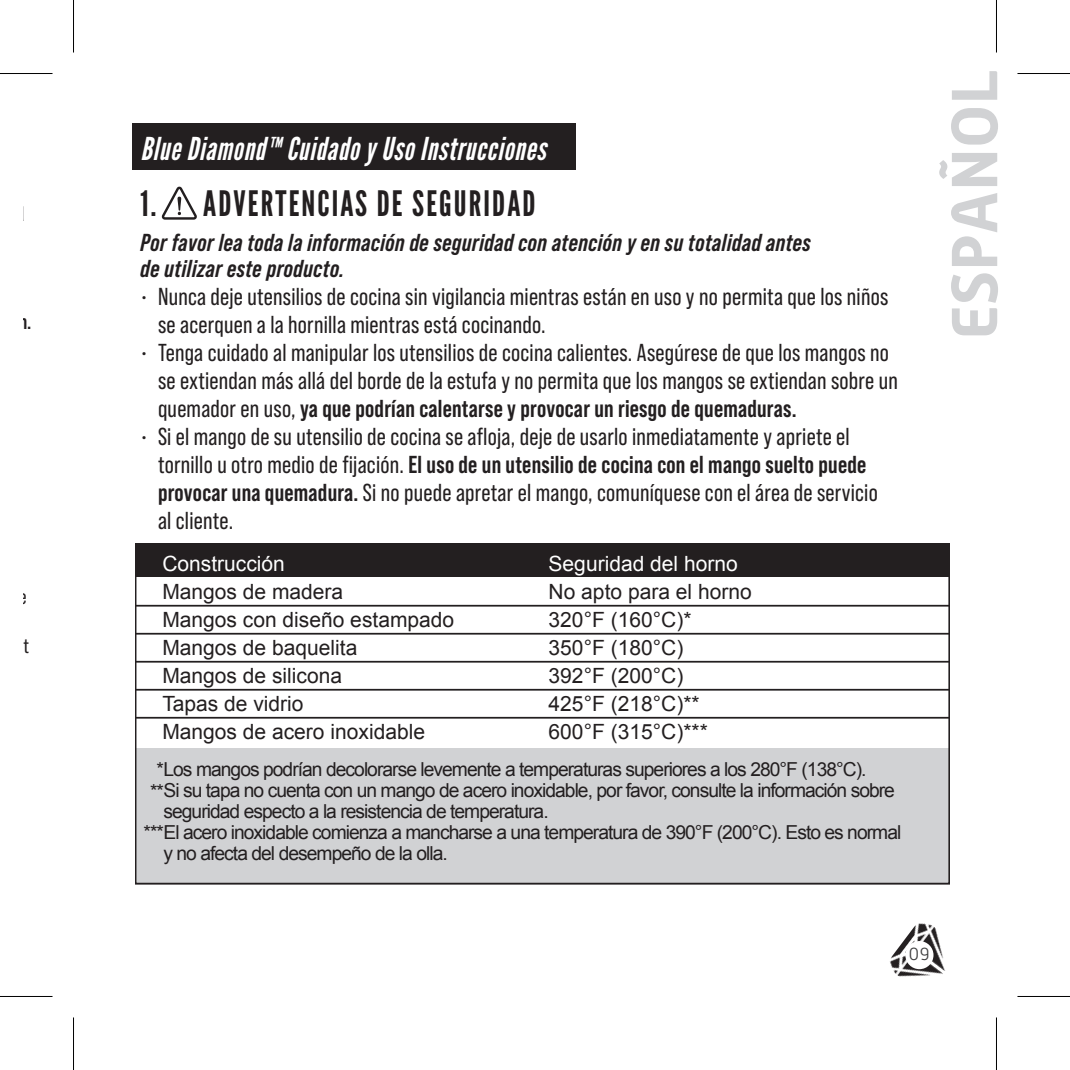
<style>
.page{position:relative;width:1070px;height:1070px;background:#fff}
.page>*{position:absolute;margin:0;border:0;box-sizing:border-box;transform-origin:0 0}
.t1{font:700 65.1px "Alwyn New";color:#d1d2d4}
.t2{font:35px "League Gothic";letter-spacing:.06em;color:#231f20}
.t3{font:italic 31.5px "League Gothic";letter-spacing:.02em;color:#fff}
.t4{font:24.5px/28px "Bebas Neue Pro";letter-spacing:.01em;color:#231f20}
.t5{font:italic 700 24.5px/26.6px "Bebas Neue Pro";letter-spacing:.02em;color:#231f20}
.t6{font:21px/28px "Arial";color:#231f20}
.t7{font:21px "Arial";color:#fff}
.t8{font:19.25px "Arial";letter-spacing:-.05em;color:#231f20}
.t9{font:300 17.5px "Alwyn New";color:#3e3e3f}
.s1{font-weight:700}
</style>
<div class="page">
<img style="left:890px;top:923px;width:56px;height:54px">
<div style="left:905px;top:941px;width:28px;height:28px;background:#fff;border-radius:50%"></div>
<div style="left:133px;top:123px;width:443px;height:47px;background:#231f20"></div>
<svg style="left:162px;top:187px;width:35px;height:33px"></svg>
<div style="left:136px;top:544px;width:813px;height:32px;background:#231f20"></div>
<div style="left:136px;top:748px;width:813px;height:136px;background:#d1d2d4"></div>
<div style="left:136px;top:544px;width:813px;height:340px;border:2px solid #231f20"></div>
<hr style="left:136px;top:605px;width:813px;height:1px;background:#231f20">
<hr style="left:136px;top:633px;width:813px;height:1px;background:#231f20">
<hr style="left:136px;top:661px;width:813px;height:1px;background:#231f20">
<hr style="left:136px;top:689px;width:813px;height:1px;background:#231f20">
<hr style="left:136px;top:717px;width:813px;height:1px;background:#231f20">
<hr style="left:0;top:73px;width:52px;height:1px;background:#000">
<hr style="left:1017px;top:73px;width:53px;height:1px;background:#000">
<hr style="left:0;top:996px;width:52px;height:1px;background:#000">
<hr style="left:1017px;top:996px;width:53px;height:1px;background:#000">
<hr style="left:73px;top:0;width:1px;height:52px;background:#000">
<hr style="left:73px;top:1017px;width:1px;height:53px;background:#000">
<hr style="left:996px;top:0;width:1px;height:52px;background:#000">
<hr style="left:996px;top:1017px;width:1px;height:53px;background:#000">
<p class="t3" style="left:140px;top:130px;width:407px">Blue Diamond™ Cuidado y Uso Instrucciones</p>
<h2 class="t2" style="left:140px;top:183px;width:397px">1. ADVERTENCIAS DE SEGURIDAD</h2>
<p class="t5" style="left:140px;top:228px;width:672px">Por favor lea toda la información de seguridad con atención y en su totalidad antes de utilizar este producto.</p>
<p class="t4" style="left:158px;top:282px;width:732px;text-indent:-17px">• Nunca deje utensilios de cocina sin vigilancia mientras están en uso y no permita que los niños se acerquen a la hornilla mientras está cocinando.</p>
<p class="t4" style="left:158px;top:338px;width:741px;text-indent:-17px">• Tenga cuidado al manipular los utensilios de cocina calientes. Asegúrese de que los mangos no se extiendan más allá del borde de la estufa y no permita que los mangos se extiendan sobre un quemador en uso, <span class="s1">ya que podrían calentarse y provocar un riesgo de quemaduras.</span></p>
<p class="t4" style="left:158px;top:422px;width:721px;text-indent:-17px">• Si el mango de su utensilio de cocina se afloja, deje de usarlo inmediatamente y apriete el tornillo u otro medio de fijación. <span class="s1">El uso de un utensilio de cocina con el mango suelto puede provocar una quemadura.</span> Si no puede apretar el mango, comuníquese con el área de servicio al cliente.</p>
<p class="t7" style="left:162px;top:549px;width:124px">Construcción</p>
<p class="t6" style="left:162px;top:577px;width:293px">Mangos de madera<br>Mangos con diseño estampado<br>Mangos de baquelita<br>Mangos de silicona<br>Tapas de vidrio<br>Mangos de acero inoxidable</p>
<p class="t7" style="left:548px;top:549px;width:191px">Seguridad del horno</p>
<p class="t6" style="left:548px;top:577px;width:205px">No apto para el horno<br>320°F (160°C)*<br>350°F (180°C)<br>392°F (200°C)<br>425°F (218°C)**<br>600°F (315°C)***</p>
<p class="t8" style="left:157px;top:756px;width:711px">*Los mangos podrían decolorarse levemente a temperaturas superiores a los 280°F (138°C).</p>
<p class="t8" style="left:150px;top:777px;width:746px">**Si su tapa no cuenta con un mango de acero inoxidable, por favor, consulte la información sobre</p>
<p class="t8" style="left:163px;top:798px;width:387px">seguridad especto a la resistencia de temperatura.</p>
<p class="t8" style="left:143px;top:819px;width:759px">***El acero inoxidable comienza a mancharse a una temperatura de 390°F (200°C). Esto es normal</p>
<p class="t8" style="left:163px;top:840px;width:286px">y no afecta del desempeño de la olla.</p>
<h1 class="t1" style="left:937px;top:339px;width:271px;rotate:-90deg">ESPAÑOL</h1>
<p class="t9" style="left:908px;top:944px;width:22px">09</p>
</div>
